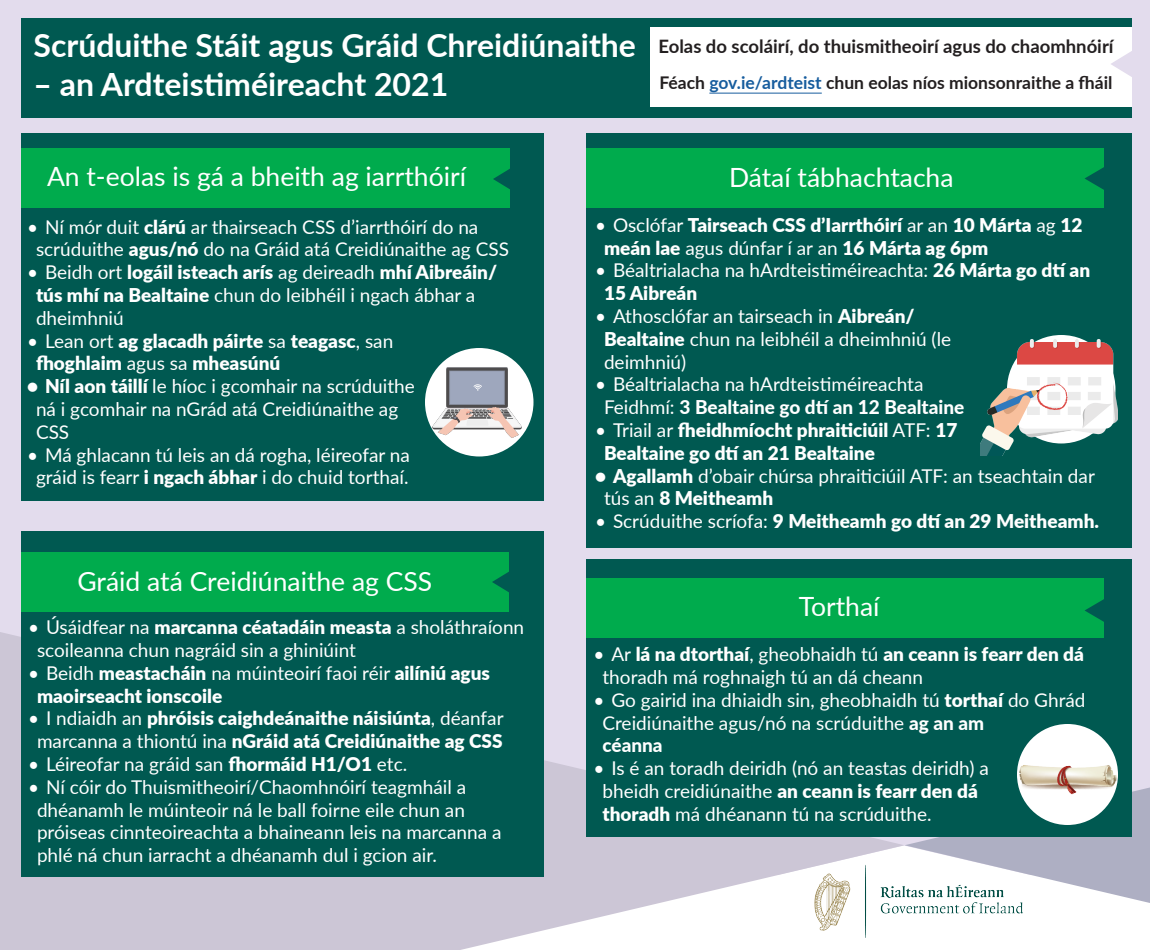
<style>
.page{position:relative;width:1150px;height:950px;background:#fff}
.page>*{position:absolute;margin:0;border:0;box-sizing:border-box;transform-origin:0 0}
.t1{font:700 32px "Lato";color:#fff}
.t2{font:26.5px "Lato";color:#fff}
.t3{font:19px/22.8px "Lato";color:#fff}
.t4{font:900 19px/22.8px "Lato";color:#fff}
.t5{font:700 18.5px "Lato";color:#231f20}
.t6{font:700 17.5px "Lato";color:#231f20}
.s1{color:#175d9e}
.s2{font-weight:900}
.s3{font-weight:400}
.s4{font-weight:800}
</style>
<div class="page">
<div style="left:0;top:0;width:1150px;height:875px;background:#e3dced"></div>
<div style="left:22px;top:18px;width:1110px;height:100px;background:#005951"></div>
<svg style="left:0;top:632px;width:904px;height:318px;fill:#ccc6d6"></svg>
<div style="left:21px;top:134px;width:523px;height:367px;background:#005951"></div>
<div style="left:21px;top:148px;width:489px;height:60px;background:#00ab4d"></div>
<svg style="left:493px;top:168px;width:17px;height:22px"></svg>
<svg style="left:904px;top:837px;width:246px;height:66px"></svg>
<div style="left:650px;top:27px;width:482px;height:80px;background:#fff"></div>
<div style="left:586px;top:134px;width:546px;height:414px;background:#005951"></div>
<div style="left:586px;top:148px;width:517px;height:59px;background:#00ab4d"></div>
<div style="left:21px;top:531px;width:523px;height:345px;background:#005951"></div>
<div style="left:21px;top:552px;width:487px;height:60px;background:#00ab4d"></div>
<svg style="left:492px;top:568px;width:17px;height:28px"></svg>
<div style="left:586px;top:560px;width:546px;height:277px;background:#005951"></div>
<div style="left:586px;top:579px;width:518px;height:59px;background:#00ab4d"></div>
<svg style="left:1085px;top:599px;width:19px;height:23px"></svg>
<svg style="left:1085px;top:165px;width:19px;height:27px"></svg>
<div style="left:425px;top:348px;width:109px;height:108px;background:#fff;border-radius:50%"></div>
<img style="left:981px;top:335px;width:137px;height:120px">
<img style="left:1009px;top:724px;width:141px;height:123px">
<img style="left:425px;top:348px;width:109px;height:93px">
<hr style="left:709px;top:93px;width:113px;height:1px;background:#175d9e">
<svg style="left:1111px;top:51px;width:21px;height:26px"></svg>
<img style="left:794px;top:848px;width:258px;height:102px">
<p class="t1" style="left:34px;top:22px;width:604px">Scrúduithe Stáit agus Gráid Chreidiúnaithe</p>
<p class="t1" style="left:34px;top:60px;width:416px">– an Ardteistiméireacht 2021</p>
<p class="t5" style="left:658px;top:33px;width:457px">Eolas do scoláirí, do thuismitheoirí agus do chaomhnóirí</p>
<p class="t6" style="left:660px;top:70px;width:455px">Féach <span class="s1">gov.ie/ardteist</span> chun eolas níos mionsonraithe a fháil</p>
<p class="t2" style="left:47px;top:158px;width:421px">An t-eolas is gá a bheith ag iarrthóirí</p>
<p class="t3" style="left:36px;top:214px;width:474px;text-indent:-9px">• Ní mór duit <span class="s2">clárú</span> ar thairseach CSS d’iarrthóirí do na scrúduithe <span class="s2">agus/nó</span> do na Gráid atá Creidiúnaithe ag CSS</p>
<p class="t3" style="left:36px;top:260px;width:463px;text-indent:-9px">• Beidh ort <span class="s2">logáil isteach arís</span> ag deireadh <span class="s2">mhí Aibreáin/ tús mhí na Bealtaine</span> chun do leibhéil i ngach ábhar a dheimhniú</p>
<p class="t4" style="left:36px;top:328px;width:359px;text-indent:-9px"><span class="s3">• Lean ort</span> ag glacadh páirte <span class="s3">sa</span> teagasc<span class="s3">, san </span>fhoghlaim <span class="s3">agus sa</span> mheasúnú</p>
<p class="t3" style="left:36px;top:374px;width:380px;text-indent:-9px"><span class="s2">• Níl aon táillí</span> le híoc i gcomhair na scrúduithe ná i gcomhair na nGrád atá Creidiúnaithe ag<br>CSS</p>
<p class="t3" style="left:27px;top:442px;width:384px;text-align:center">• Má ghlacann tú leis an dá rogha, léireofar na gráid is fearr <span class="s2">i ngach ábhar</span> i do chuid torthaí.</p>
<p class="t2" style="left:78px;top:563px;width:356px">Gráid atá Creidiúnaithe ag CSS</p>
<p class="t3" style="left:37px;top:615px;width:489px;text-indent:-9px">• Úsáidfear na <span class="s2">marcanna céatadáin measta</span> a sholáthraíonn scoileanna chun nagráid sin a ghiniúint</p>
<p class="t4" style="left:37px;top:661px;width:455px;text-indent:-9px"><span class="s3">• Beidh</span> meastacháin <span class="s3">na múinteoirí faoi réir</span> ailíniú agus maoirseacht ionscoile</p>
<p class="t4" style="left:28px;top:706px;width:477px;text-align:center"><span class="s3">• I ndiaidh an</span> phróisis caighdeánaithe náisiúnta<span class="s3">, déanfar marcanna a thiontú ina</span> nGráid atá Creidiúnaithe ag CSS</p>
<p class="t3" style="left:28px;top:752px;width:381px">• Léireofar na gráid san <span class="s2">fhormáid H1/O1</span> etc.</p>
<p class="t3" style="left:37px;top:775px;width:466px;text-indent:-9px">• Ní cóir do Thuismitheoirí/Chaomhnóirí teagmháil a dhéanamh le múinteoir ná le ball foirne eile chun an próiseas cinnteoireachta a bhaineann leis na marcanna a phlé ná chun iarracht a dhéanamh dul i gcion air.</p>
<p class="t2" style="left:729px;top:158px;width:226px">Dátaí tábhachtacha</p>
<p class="t4" style="left:604px;top:213px;width:480px;text-indent:-9px"><span class="s3">• Osclófar</span> Tairseach CSS d’Iarrthóirí <span class="s3">ar an</span> 10 Márta <span class="s3">ag</span> 12 meán lae <span class="s3">agus dúnfar í ar an</span> 16 Márta ag 6pm</p>
<p class="t3" style="left:604px;top:258px;width:488px;text-indent:-9px">• Béaltrialacha na hArdteistiméireachta: <span class="s2">26 Márta go dtí an<br>15 Aibreán</span></p>
<p class="t3" style="left:604px;top:304px;width:349px;text-indent:-9px">• Athosclófar an tairseach in <span class="s2">Aibreán/<br>Bealtaine</span> chun na leibhéil a dheimhniú (le deimhniú)</p>
<p class="t3" style="left:604px;top:372px;width:362px;text-indent:-9px">• Béaltrialacha na hArdteistiméireachta<br>Feidhmí: <span class="s4">3 Bealtaine go dtí an 12 Bealtaine</span></p>
<p class="t4" style="left:604px;top:418px;width:355px;text-indent:-9px"><span class="s3">• Triail ar</span> fheidhmíocht phraiticiúil <span class="s3">ATF:</span> 17<br>Bealtaine go dtí an 21 Bealtaine</p>
<p class="t3" style="left:604px;top:463px;width:492px;text-indent:-9px"><span class="s2">• Agallamh</span> d’obair chúrsa phraiticiúil ATF: an tseachtain dar tús an <span class="s2">8 Meitheamh</span></p>
<p class="t4" style="left:595px;top:509px;width:506px"><span class="s3">• Scrúduithe scríofa:</span> 9 Meitheamh go dtí an 29 Meitheamh.</p>
<p class="t2" style="left:799px;top:587px;width:82px">Torthaí</p>
<p class="t3" style="left:602px;top:642px;width:483px;text-indent:-9px">• Ar <span class="s2">lá na dtorthaí</span>, gheobhaidh tú <span class="s2">an ceann is fearr den dá </span>thoradh má roghnaigh tú an dá cheann</p>
<p class="t3" style="left:602px;top:688px;width:485px;text-indent:-9px">• Go gairid ina dhiaidh sin, gheobhaidh tú <span class="s2">torthaí</span> do Ghrád<br>Creidiúnaithe agus/nó na scrúduithe <span class="s4">ag an am<br>céanna</span></p>
<p class="t3" style="left:602px;top:756px;width:388px;text-indent:-9px">• Is é an toradh deiridh (nó an teastas deiridh) a bheidh creidiúnaithe <span class="s2">an ceann is fearr den dá thoradh</span> má dhéanann tú na scrúduithe.</p>
</div>
